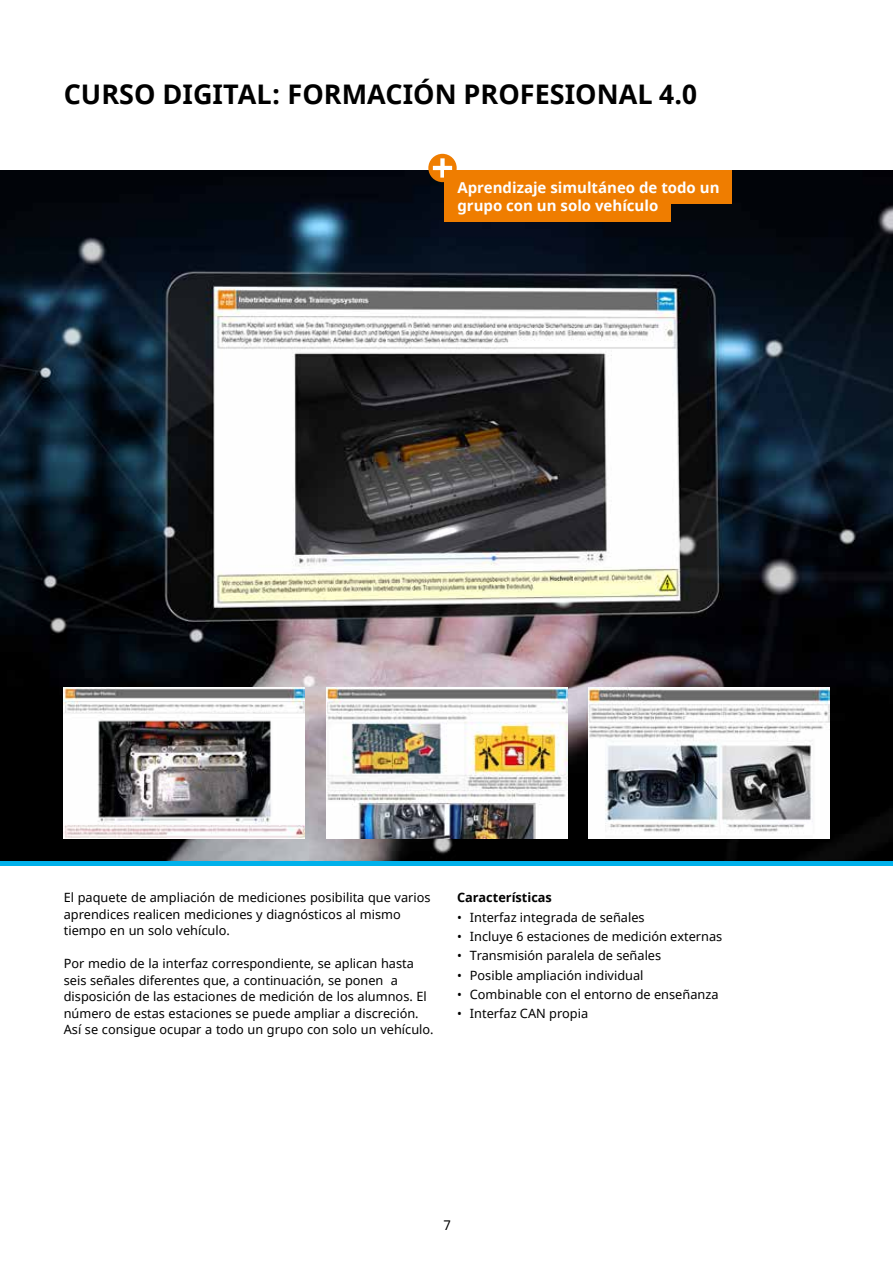
<style>
.page{position:relative;width:893px;height:1263px;background:#fff}
.page>*{position:absolute;margin:0;border:0;box-sizing:border-box;transform-origin:0 0}
.t1{font:700 27px "Noto Sans";color:#000}
.t2{font:700 15px/18px "Noto Sans";color:#fff}
.t3{font:13.5px "Noto Sans";color:#000}
.t4{font:12.75px/16.5px "Noto Sans";color:#000}
.t5{font:700 12.75px "Noto Sans";color:#000}
</style>
<div class="page">
<img style="left:0;top:170px;width:893px;height:691px">
<hr style="left:0;top:861px;width:893px;height:4px;background:#00b1eb">
<svg style="left:428px;top:154px;width:29px;height:28px"></svg>
<svg style="left:433px;top:158px;width:19px;height:20px"></svg>
<div style="left:445px;top:170px;width:287px;height:33px;background:#ef7d00"></div>
<div style="left:445px;top:188px;width:226px;height:33px;background:#ef7d00"></div>
<img style="left:64px;top:687px;width:241px;height:152px">
<img style="left:588px;top:687px;width:241px;height:152px">
<img style="left:327px;top:687px;width:241px;height:152px">
<h1 class="t1" style="left:64px;top:75px;width:635px">CURSO DIGITAL: FORMACIÓN PROFESIONAL 4.0</h1>
<p class="t2" style="left:457px;top:178px;width:264px">Aprendizaje simultáneo de todo un grupo con un solo vehículo</p>
<p class="t4" style="left:64px;top:890px;width:368px">El paquete de ampliación de mediciones posibilita que varios aprendices realicen mediciones y diagnósticos al mismo tiempo en un solo vehículo.</p>
<p class="t4" style="left:64px;top:956px;width:371px">Por medio de la interfaz correspondiente, se aplican hasta seis señales diferentes que, a continuación, se ponen a disposición de las estaciones de medición de los alumnos. El número de estas estaciones se puede ampliar a discreción.<br>Así se consigue ocupar a todo un grupo con solo un vehículo.</p>
<p class="t5" style="left:457px;top:888px;width:96px">Características</p>
<p class="t4" style="left:457px;top:909px;width:189px">• Interfaz integrada de señales</p>
<p class="t4" style="left:457px;top:928px;width:267px">• Incluye 6 estaciones de medición externas</p>
<p class="t4" style="left:457px;top:948px;width:206px">• Transmisión paralela de señales</p>
<p class="t4" style="left:457px;top:967px;width:188px">• Posible ampliación individual</p>
<p class="t4" style="left:457px;top:986px;width:263px">• Combinable con el entorno de enseñanza</p>
<p class="t4" style="left:457px;top:1006px;width:133px">• Interfaz CAN propia</p>
<p class="t3" style="left:443px;top:1216px;width:9px">7</p>
</div>
